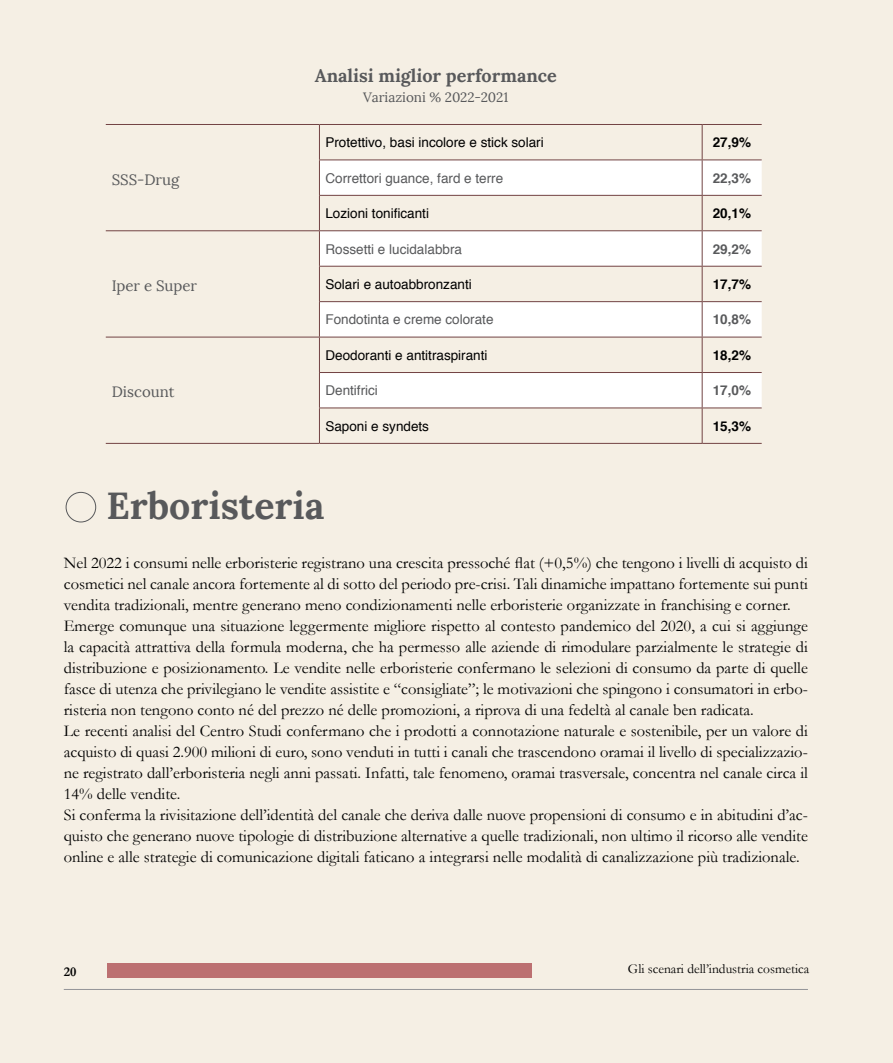
<style>
.page{position:relative;width:893px;height:1063px;background:#f5efe4}
.page>*{position:absolute;margin:0;border:0;box-sizing:border-box;transform-origin:0 0}
.t1{font:700 37.5px "Lora";color:#58595b}
.t2{font:700 18px "Lora";color:#58595b}
.t3{font:16.5px/21px "Garamond";color:#000}
.t4{font:15px "Lora";color:#58595b}
.t5{font:13.5px "Helvetica";color:#000}
.t6{font:13.5px "Helvetica";color:#58595b}
.t7{font:13.5px "Garamond";color:#000}
.t8{font:700 13.5px "Helvetica";color:#000}
.t9{font:700 13.5px "Helvetica";color:#58595b}
.t10{font:13.5px "Lora";color:#58595b}
.t11{font:700 13.5px "Garamond";color:#000}
</style>
<div class="page">
<hr style="left:64px;top:989px;width:744px;height:1px;background:#939598">
<div style="left:107px;top:963px;width:425px;height:14px;background:#bc7071"></div>
<svg style="left:320px;top:161px;width:442px;height:247px;fill:#fff"></svg>
<hr style="left:702px;top:196px;width:1px;height:34px;background:#724343">
<hr style="left:319px;top:124px;width:383px;height:1px;background:#724343">
<hr style="left:702px;top:124px;width:60px;height:1px;background:#724343">
<hr style="left:702px;top:125px;width:1px;height:35px;background:#724343">
<hr style="left:319px;top:160px;width:383px;height:1px;background:#724343">
<hr style="left:702px;top:160px;width:60px;height:1px;background:#724343">
<hr style="left:702px;top:160px;width:1px;height:35px;background:#724343">
<hr style="left:319px;top:195px;width:383px;height:1px;background:#724343">
<hr style="left:702px;top:195px;width:60px;height:1px;background:#724343">
<hr style="left:319px;top:230px;width:383px;height:1px;background:#724343">
<hr style="left:702px;top:230px;width:60px;height:1px;background:#724343">
<hr style="left:702px;top:231px;width:1px;height:35px;background:#724343">
<hr style="left:319px;top:266px;width:383px;height:1px;background:#724343">
<hr style="left:702px;top:266px;width:60px;height:1px;background:#724343">
<hr style="left:702px;top:267px;width:1px;height:34px;background:#724343">
<hr style="left:319px;top:301px;width:383px;height:1px;background:#724343">
<hr style="left:702px;top:301px;width:60px;height:1px;background:#724343">
<hr style="left:702px;top:302px;width:1px;height:35px;background:#724343">
<hr style="left:319px;top:337px;width:383px;height:1px;background:#724343">
<hr style="left:702px;top:337px;width:60px;height:1px;background:#724343">
<hr style="left:702px;top:337px;width:1px;height:35px;background:#724343">
<hr style="left:319px;top:372px;width:383px;height:1px;background:#724343">
<hr style="left:702px;top:372px;width:60px;height:1px;background:#724343">
<hr style="left:702px;top:373px;width:1px;height:35px;background:#724343">
<hr style="left:319px;top:408px;width:383px;height:1px;background:#724343">
<hr style="left:702px;top:408px;width:60px;height:1px;background:#724343">
<hr style="left:702px;top:408px;width:1px;height:35px;background:#724343">
<hr style="left:319px;top:443px;width:383px;height:1px;background:#724343">
<hr style="left:702px;top:443px;width:60px;height:1px;background:#724343">
<hr style="left:106px;top:124px;width:213px;height:1px;background:#724343">
<hr style="left:319px;top:125px;width:1px;height:35px;background:#724343">
<hr style="left:319px;top:160px;width:1px;height:35px;background:#724343">
<hr style="left:319px;top:196px;width:1px;height:34px;background:#724343">
<hr style="left:106px;top:230px;width:213px;height:1px;background:#724343">
<hr style="left:319px;top:231px;width:1px;height:35px;background:#724343">
<hr style="left:319px;top:267px;width:1px;height:34px;background:#724343">
<hr style="left:319px;top:302px;width:1px;height:35px;background:#724343">
<hr style="left:106px;top:337px;width:213px;height:1px;background:#724343">
<hr style="left:319px;top:337px;width:1px;height:35px;background:#724343">
<hr style="left:319px;top:373px;width:1px;height:35px;background:#724343">
<hr style="left:319px;top:408px;width:1px;height:35px;background:#724343">
<hr style="left:106px;top:443px;width:213px;height:1px;background:#724343">
<div style="left:66px;top:492px;width:30px;height:30px;border:1px solid #58595b;border-radius:50%"></div>
<p class="t2" style="left:315px;top:64px;width:244px">Analisi miglior performance</p>
<p class="t4" style="left:112px;top:170px;width:69px">SSS-Drug</p>
<p class="t4" style="left:112px;top:277px;width:87px">Iper e Super</p>
<p class="t4" style="left:112px;top:383px;width:64px">Discount</p>
<p class="t10" style="left:363px;top:89px;width:147px">Variazioni % 2022-2021</p>
<p class="t5" style="left:325px;top:132px;width:220px">Protettivo, basi incolore e stick solari</p>
<p class="t8" style="left:713px;top:132px;width:40px">27,9%</p>
<p class="t6" style="left:325px;top:168px;width:179px">Correttori guance, fard e terre</p>
<p class="t9" style="left:713px;top:167px;width:40px">22,3%</p>
<p class="t5" style="left:325px;top:203px;width:105px">Lozioni tonificanti</p>
<p class="t8" style="left:713px;top:202px;width:40px">20,1%</p>
<p class="t6" style="left:325px;top:238px;width:138px">Rossetti e lucidalabbra</p>
<p class="t9" style="left:713px;top:238px;width:40px">29,2%</p>
<p class="t5" style="left:325px;top:274px;width:148px">Solari e autoabbronzanti</p>
<p class="t8" style="left:713px;top:273px;width:40px">17,7%</p>
<p class="t6" style="left:325px;top:309px;width:170px">Fondotinta e creme colorate</p>
<p class="t9" style="left:713px;top:309px;width:40px">10,8%</p>
<p class="t5" style="left:325px;top:345px;width:164px">Deodoranti e antitraspiranti</p>
<p class="t8" style="left:713px;top:344px;width:40px">18,2%</p>
<p class="t6" style="left:325px;top:380px;width:54px">Dentifrici</p>
<p class="t9" style="left:713px;top:380px;width:40px">17,0%</p>
<p class="t5" style="left:325px;top:416px;width:105px">Saponi e syndets</p>
<p class="t8" style="left:713px;top:415px;width:40px">15,3%</p>
<h1 class="t1" style="left:107px;top:481px;width:219px">Erboristeria</h1>
<p class="t3" style="left:64px;top:552px;width:746px">Nel 2022 i consumi nelle erboristerie registrano una crescita pressoché flat (+0,5%) che tengono i livelli di acquisto di cosmetici nel canale ancora fortemente al di sotto del periodo pre-crisi. Tali dinamiche impattano fortemente sui punti vendita tradizionali, mentre generano meno condizionamenti nelle erboristerie organizzate in franchising e corner.<br>Emerge comunque una situazione leggermente migliore rispetto al contesto pandemico del 2020, a cui si aggiunge la capacità attrattiva della formula moderna, che ha permesso alle aziende di rimodulare parzialmente le strategie di distribuzione e posizionamento. Le vendite nelle erboristerie confermano le selezioni di consumo da parte di quelle fasce di utenza che privilegiano le vendite assistite e “consigliate”; le motivazioni che spingono i consumatori in erbo&shy;risteria non tengono conto né del prezzo né delle promozioni, a riprova di una fedeltà al canale ben radicata.<br>Le recenti analisi del Centro Studi confermano che i prodotti a connotazione naturale e sostenibile, per un valore di acquisto di quasi 2.900 milioni di euro, sono venduti in tutti i canali che trascendono oramai il livello di specializzazio&shy;ne registrato dall’erboristeria negli anni passati. Infatti, tale fenomeno, oramai trasversale, concentra nel canale circa il 14% delle vendite.<br>Si conferma la rivisitazione dell’identità del canale che deriva dalle nuove propensioni di consumo e in abitudini d’ac&shy;quisto che generano nuove tipologie di distribuzione alternative a quelle tradizionali, non ultimo il ricorso alle vendite online e alle strategie di comunicazione digitali faticano a integrarsi nelle modalità di canalizzazione più tradizionale.</p>
<p class="t11" style="left:64px;top:964px;width:14px">20</p>
<p class="t7" style="left:628px;top:961px;width:183px">Gli scenari dell’industria cosmetica</p>
</div>
